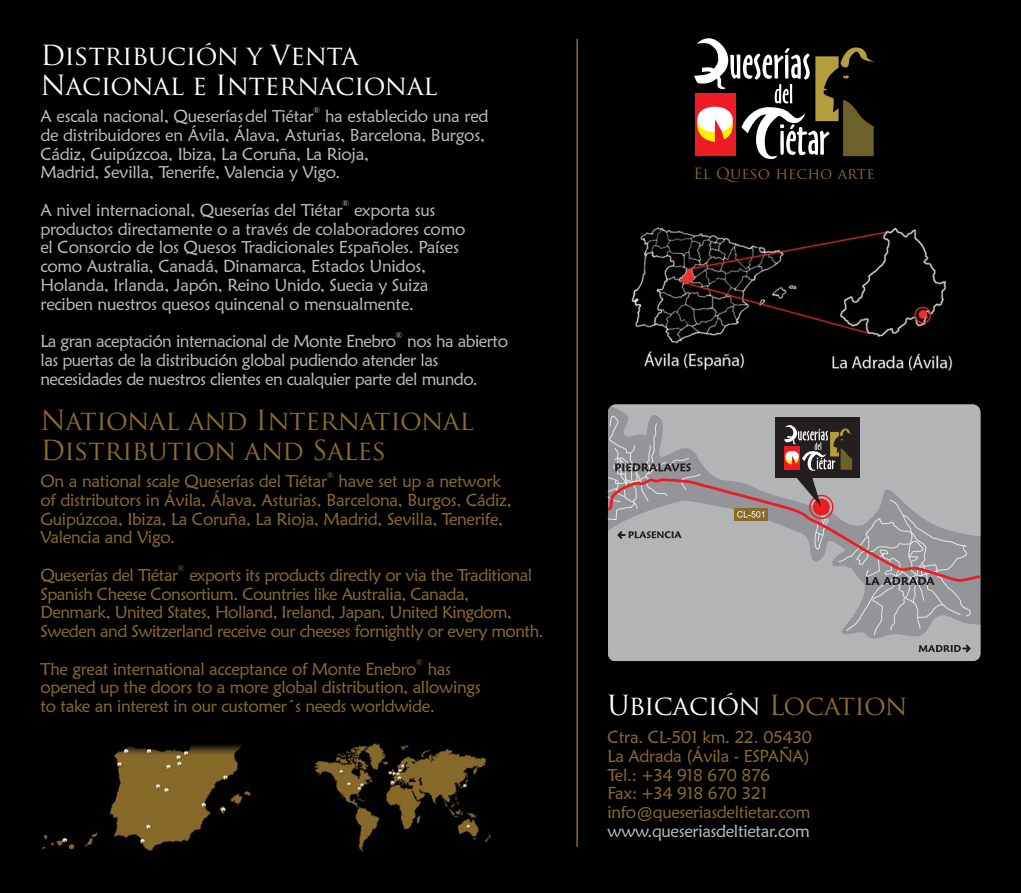
<style>
.page{position:relative;width:1021px;height:893px;background:#fff}
.page>*{position:absolute;margin:0;border:0;box-sizing:border-box;transform-origin:0 0}
.t1{font:27px/30px "Trajan Pro";letter-spacing:-.015em;color:#fff}
.t2{font:27px/30px "Trajan Pro";letter-spacing:-.015em;color:#8a6c2a}
.t3{font:17.25px/18.8px "Maiandra GD";letter-spacing:-.02em;color:#8a6c2a}
.t4{font:17.25px/18.8px "Maiandra GD";letter-spacing:-.015em;color:#bbbdc0}
.t5{font:15.15px "Trajan Pro";letter-spacing:.01em;color:#8a6c2a}
.t6{font:8.7px "Times New Roman";color:#bbbdc0}
.t7{font:8.7px "Times New Roman";color:#8a6c2a}
.s1{color:#8a6c2a}
.s2{color:#bbbdc0}
</style>
<div class="page">
<div style="left:0;top:0;width:1020px;height:893px;background:#000"></div>
<img style="left:41px;top:744px;width:210px;height:108px">
<img style="left:314px;top:743px;width:177px;height:109px">
<svg style="left:694px;top:38px;width:180px;height:121px"></svg>
<hr style="left:576px;top:39px;width:2px;height:808px;background:#8a6c2a">
<div style="left:608px;top:404px;width:372px;height:73px;background:#b2b4b6"></div>
<div style="left:608px;top:583px;width:372px;height:78px;background:#b2b4b6"></div>
<svg style="left:608px;top:415px;width:93px;height:62px"></svg>
<svg style="left:918px;top:644px;width:53px;height:9px"></svg>
<svg style="left:607px;top:477px;width:373px;height:106px"></svg>
<div style="left:775px;top:417px;width:85px;height:61px;background:#231f20"></div>
<svg style="left:779px;top:425px;width:192px;height:211px"></svg>
<img style="left:631px;top:227px;width:322px;height:144px">
<p class="t1" style="left:40px;top:41px;width:398px">Distribución y Venta<br>Nacional e Internacional</p>
<p class="t6" style="left:313px;top:105px;width:8px">®</p>
<p class="t4" style="left:40px;top:109px;width:449px;text-indent:284px">ha establecido una red de distribuidores en Ávila, Álava, Asturias, Barcelona, Burgos, Cádiz, Guipúzcoa, Ibiza, La Coruña, La Rioja,<br>Madrid, Sevilla, Tenerife, Valencia y Vigo.</p>
<p class="t4" style="left:40px;top:202px;width:304px">A nivel internacional, Queserías del Tiétar</p>
<p class="t4" style="left:40px;top:109px;width:275px">A escala nacional, Queseríasdel Tiétar</p>
<p class="t6" style="left:342px;top:198px;width:8px">®</p>
<p class="t4" style="left:40px;top:202px;width:426px;text-indent:313px">exporta sus productos directamente o a través de colaboradores como el Consorcio de los Quesos Tradicionales Españoles. Países como Australia, Canadá, Dinamarca, Estados Unidos, Holanda, Irlanda, Japón, Reino Unido, Suecia y Suiza reciben nuestros quesos quincenal o mensualmente.</p>
<p class="t4" style="left:40px;top:334px;width:357px">La gran aceptación internacional de Monte Enebro</p>
<p class="t6" style="left:396px;top:330px;width:8px">®</p>
<p class="t4" style="left:40px;top:334px;width:469px;text-indent:367px">nos ha abierto las puertas de la distribución global pudiendo atender las necesidades de nuestros clientes en cualquier parte del mundo.</p>
<p class="t2" style="left:40px;top:405px;width:435px">National and International<br>Distribution and Sales</p>
<p class="t7" style="left:327px;top:469px;width:8px">®</p>
<p class="t3" style="left:40px;top:473px;width:473px;text-indent:298px">have set up a network of distributors in Ávila, Álava, Asturias, Barcelona, Burgos, Cádiz, Guipúzcoa, Ibiza, La Coruña, La Rioja, Madrid, Sevilla, Tenerife, Valencia and Vigo.</p>
<p class="t3" style="left:40px;top:567px;width:139px">Queserías del Tiétar</p>
<p class="t3" style="left:40px;top:473px;width:288px">On a national scale Queserías del Tiétar</p>
<p class="t7" style="left:178px;top:563px;width:8px">®</p>
<p class="t3" style="left:40px;top:567px;width:505px;text-indent:149px">exports its products directly or via the Traditional Spanish Cheese Consortium. Countries like Australia, Canada,<br>Denmark, United States, Holland, Ireland, Japan, United Kingdom, Sweden and Switzerland receive our cheeses fornightly or every month.</p>
<p class="t3" style="left:40px;top:661px;width:377px">The great international acceptance of Monte Enebro</p>
<p class="t7" style="left:416px;top:657px;width:8px">®</p>
<p class="t3" style="left:40px;top:661px;width:442px;text-indent:387px">has opened up the doors to a more global distribution, allowings to take an interest in our customer´s needs worldwide.</p>
<p class="t5" style="left:693px;top:165px;width:183px">El Queso hecho arte</p>
<p class="t1" style="left:607px;top:691px;width:301px">Ubicación <span class="s1">Location</span></p>
<p class="t3" style="left:607px;top:729px;width:206px">Ctra. CL-501 km. 22. 05430<br>La Adrada (Ávila - ESPAÑA)<br>Tel.: +34 918 670 876<br>Fax: +34 918 670 321 info@queseriasdeltietar.com <span class="s2">www.queseriasdeltietar.com</span></p>
</div>
